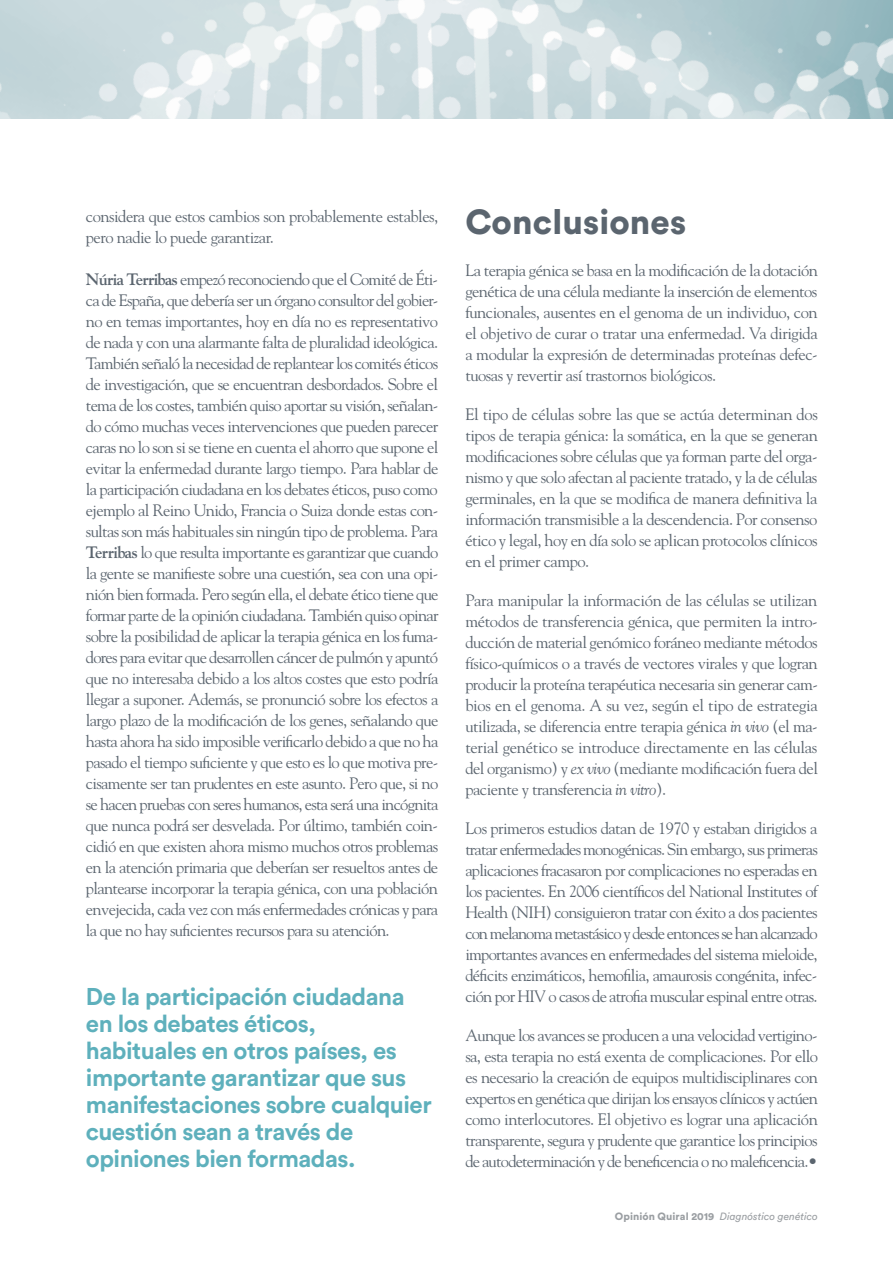
<style>
.page{position:relative;width:893px;height:1263px;background:#fff}
.page>*{position:absolute;margin:0;border:0;box-sizing:border-box;transform-origin:0 0}
.t1{font:900 34.5px "Circular Std";letter-spacing:.005em;color:#5b656f}
.t2{font:700 24px/27px "Circular Std";letter-spacing:-.02em;color:#5eb0bc}
.t3{font:16.5px/21px "Goudy Std";letter-spacing:-.03em;color:#5b656f;text-align:justify}
.t4{font:italic 10.5px "Circular Std";color:#9b9fa3}
.s1{font-weight:700}
.s2{font-style:italic}
.s3{font-weight:900;font-style:normal}
</style>
<div class="page">
<img style="left:0;top:0;width:893px;height:118px">
<p class="t3" style="left:86px;top:206px;width:354px">considera que estos cambios son probablemente estables, pero nadie lo puede garantizar.</p>
<p class="t3" style="left:86px;top:269px;width:354px"><span class="s1">Núria Terribas</span> empezó reconociendo que el Comité de Éti&shy;ca de España, que debería ser un órgano consultor del gobier&shy;no en temas importantes, hoy en día no es representativo de nada y con una alarmante falta de pluralidad ideológica.<br>También señaló la necesidad de replantear los comités éticos de investigación, que se encuentran desbordados. Sobre el tema de los costes, también quiso aportar su visión, señalan&shy;do cómo muchas veces intervenciones que pueden parecer caras no lo son si se tiene en cuenta el ahorro que supone el evitar la enfermedad durante largo tiempo. Para hablar de la participación ciudadana en los debates éticos, puso como ejemplo al Reino Unido, Francia o Suiza donde estas con&shy;sultas son más habituales sin ningún tipo de problema. Para <span class="s1">Terribas</span> lo que resulta importante es garantizar que cuando la gente se manifieste sobre una cuestión, sea con una opi&shy;nión bien formada. Pero según ella, el debate ético tiene que formar parte de la opinión ciudadana. También quiso opinar sobre la posibilidad de aplicar la terapia génica en los fuma&shy;dores para evitar que desarrollen cáncer de pulmón y apuntó que no interesaba debido a los altos costes que esto podría llegar a suponer. Además, se pronunció sobre los efectos a largo plazo de la modificación de los genes, señalando que hasta ahora ha sido imposible verificarlo debido a que no ha pasado el tiempo suficiente y que esto es lo que motiva pre&shy;cisamente ser tan prudentes en este asunto. Pero que, si no se hacen pruebas con seres humanos, esta será una incógnita que nunca podrá ser desvelada. Por último, también coin&shy;cidió en que existen ahora mismo muchos otros problemas en la atención primaria que deberían ser resueltos antes de plantearse incorporar la terapia génica, con una población envejecida, cada vez con más enfermedades crónicas y para la que no hay suficientes recursos para su atención.</p>
<h2 class="t2" style="left:86px;top:983px;width:347px">De la participación ciudadana en los debates éticos, habituales en otros países, es importante garantizar que sus manifestaciones sobre cualquier cuestión sean a través de opiniones bien formadas.</h2>
<h1 class="t1" style="left:465px;top:199px;width:222px">Conclusiones</h1>
<p class="t3" style="left:465px;top:260px;width:354px">La terapia génica se basa en la modificación de la dotación genética de una célula mediante la inserción de elementos funcionales, ausentes en el genoma de un individuo, con el objetivo de curar o tratar una enfermedad. Va dirigida a modular la expresión de determinadas proteínas defec&shy;tuosas y revertir así trastornos biológicos.</p>
<p class="t3" style="left:465px;top:404px;width:354px">El tipo de células sobre las que se actúa determinan dos tipos de terapia génica: la somática, en la que se generan modificaciones sobre células que ya forman parte del orga&shy;nismo y que solo afectan al paciente tratado, y la de células germinales, en la que se modifica de manera definitiva la información transmisible a la descendencia. Por consenso ético y legal, hoy en día solo se aplican protocolos clínicos en el primer campo.</p>
<p class="t3" style="left:465px;top:590px;width:354px">Para manipular la información de las células se utilizan métodos de transferencia génica, que permiten la intro&shy;ducción de material genómico foráneo mediante métodos físico-químicos o a través de vectores virales y que logran producir la proteína terapéutica necesaria sin generar cam&shy;bios en el genoma. A su vez, según el tipo de estrategia utilizada, se diferencia entre terapia génica <span class="s2">in vivo</span> (el ma&shy;terial genético se introduce directamente en las células del organismo) y <span class="s2">ex vivo</span> (mediante modificación fuera del paciente y transferencia <span class="s2">in vitro</span>).</p>
<p class="t3" style="left:465px;top:818px;width:354px">Los primeros estudios datan de 1970 y estaban dirigidos a tratar enfermedades monogénicas. Sin embargo, sus primeras aplicaciones fracasaron por complicaciones no esperadas en los pacientes. En 2006 científicos del National Institutes of Health (NIH) consiguieron tratar con éxito a dos pacientes con melanoma metastásico y desde entonces se han alcanzado importantes avances en enfermedades del sistema mieloide, déficits enzimáticos, hemofilia, amaurosis congénita, infec&shy;ción por HIV o casos de atrofia muscular espinal entre otras.</p>
<p class="t3" style="left:465px;top:1025px;width:354px">Aunque los avances se producen a una velocidad vertigino&shy;sa, esta terapia no está exenta de complicaciones. Por ello es necesario la creación de equipos multidisciplinares con expertos en genética que dirijan los ensayos clínicos y actúen como interlocutores. El objetivo es lograr una aplicación transparente, segura y prudente que garantice los principios de autodeterminación y de beneficencia o no maleficencia.•</p>
<p class="t4" style="left:615px;top:1210px;width:204px"><span class="s3">Opinión Quiral 2019</span> Diagnóstico genético</p>
</div>
